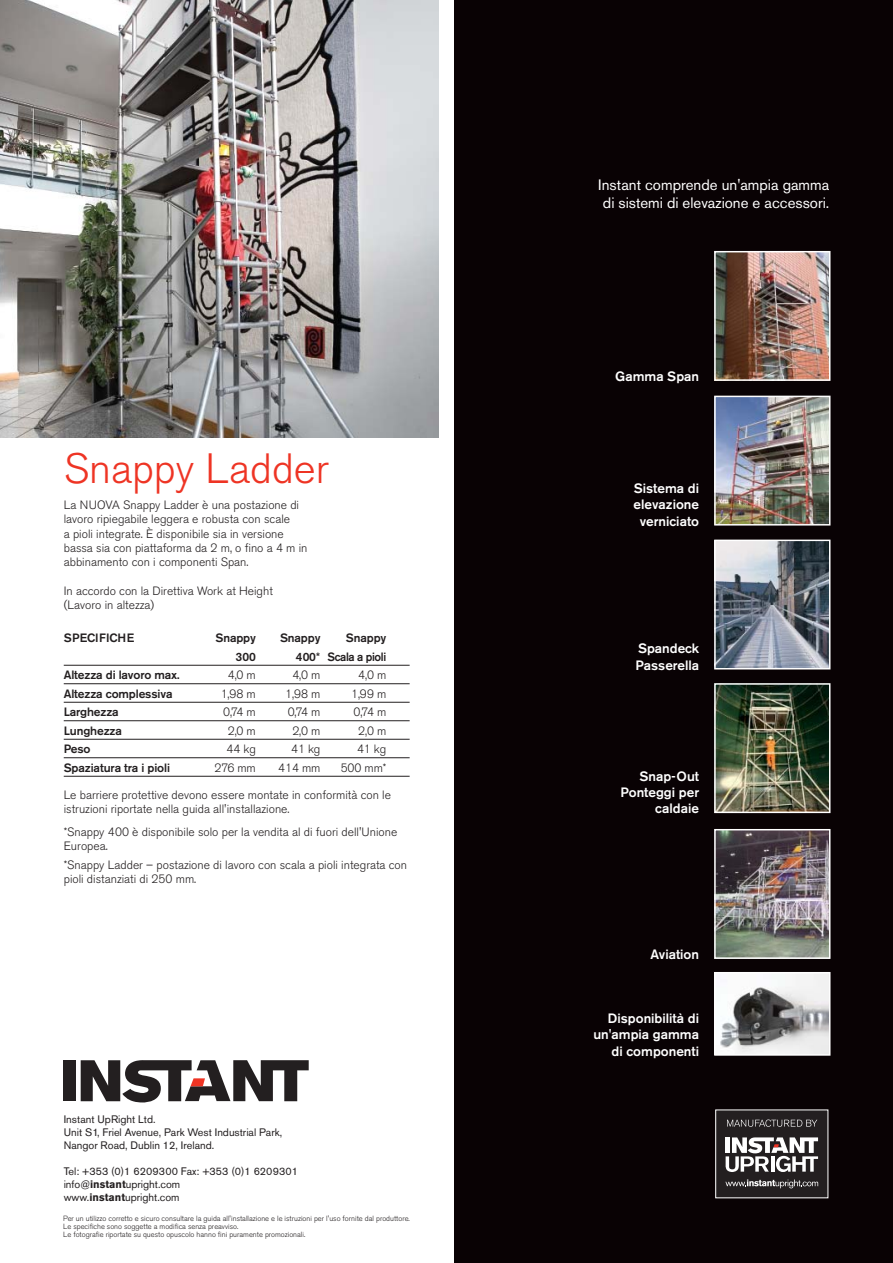
<style>
.page{position:relative;width:893px;height:1263px;background:#fff}
.page>*{position:absolute;margin:0;border:0;box-sizing:border-box;transform-origin:0 0}
.t1{font:300 42px "Akzidenz Grotesk BE";color:#ee3424}
.t2{font:15px/18px "Akzidenz Grotesk BE";color:#fff;text-align:center}
.t3{font:500 13.5px/16.2px "Akzidenz Grotesk BE";color:#fff;text-align:right}
.t4{font:300 12px/14.2px "Akzidenz Grotesk BE";color:#231f20}
.t5{font:500 12px "Akzidenz Grotesk BE";letter-spacing:-.01em;color:#231f20}
.t6{font:500 12px "Akzidenz Grotesk BE";letter-spacing:-.03em;color:#231f20}
.t7{font:500 12px "Akzidenz Grotesk BE";letter-spacing:.01em;color:#231f20}
.t8{font:10.8px/12.9px "Akzidenz Grotesk BE";color:#231f20}
.t9{font:300 7.5px/8.2px "Akzidenz Grotesk BE";color:#231f20}
.s1{font-weight:700}
</style>
<div class="page">
<img style="left:0;top:0;width:439px;height:438px">
<div style="left:454px;top:0;width:439px;height:1263px;background:#090204"></div>
<hr style="left:64px;top:665px;width:346px;height:1px;background:#231f20">
<hr style="left:64px;top:683px;width:346px;height:1px;background:#231f20">
<hr style="left:64px;top:702px;width:346px;height:1px;background:#231f20">
<hr style="left:64px;top:720px;width:346px;height:1px;background:#231f20">
<hr style="left:64px;top:739px;width:346px;height:1px;background:#231f20">
<hr style="left:64px;top:757px;width:346px;height:1px;background:#231f20">
<hr style="left:64px;top:776px;width:346px;height:1px;background:#231f20">
<img style="left:717px;top:254px;width:110px;height:124px">
<div style="left:714px;top:251px;width:116px;height:130px;border:2px solid #fff"></div>
<img style="left:717px;top:543px;width:110px;height:124px">
<div style="left:714px;top:540px;width:116px;height:130px;border:2px solid #fff"></div>
<img style="left:717px;top:686px;width:110px;height:124px">
<div style="left:714px;top:683px;width:116px;height:130px;border:2px solid #fff"></div>
<img style="left:717px;top:832px;width:110px;height:124px">
<div style="left:714px;top:829px;width:116px;height:130px;border:2px solid #fff"></div>
<img style="left:717px;top:975px;width:110px;height:78px">
<div style="left:714px;top:972px;width:116px;height:84px;border:2px solid #fff"></div>
<img style="left:717px;top:399px;width:110px;height:124px">
<div style="left:714px;top:396px;width:116px;height:130px;border:2px solid #fff"></div>
<div style="left:64px;top:1060px;width:12px;height:41px;background:#231f20"></div>
<svg style="left:81px;top:1060px;width:228px;height:42px"></svg>
<div style="left:716px;top:1110px;width:112px;height:88px;background:#231f20"></div>
<svg style="left:727px;top:1120px;width:90px;height:7px"></svg>
<svg style="left:725px;top:1137px;width:93px;height:35px"></svg>
<svg style="left:725px;top:1180px;width:93px;height:8px"></svg>
<h1 class="t1" style="left:64px;top:453px;width:267px">Snappy Ladder</h1>
<p class="t4" style="left:64px;top:499px;width:245px">La NUOVA Snappy Ladder è una postazione di lavoro ripiegabile leggera e robusta con scale<br>a pioli integrate. È disponibile sia in versione bassa sia con piattaforma da 2 m, o fino a 4 m in abbinamento con i componenti Span.</p>
<p class="t4" style="left:64px;top:585px;width:211px">In accordo con la Direttiva Work at Height (Lavoro in altezza)</p>
<p class="t7" style="left:64px;top:634px;width:72px">SPECIFICHE</p>
<p class="t5" style="left:215px;top:634px;width:42px">Snappy</p>
<p class="t5" style="left:280px;top:634px;width:42px">Snappy</p>
<p class="t5" style="left:346px;top:634px;width:42px">Snappy</p>
<p class="t5" style="left:236px;top:652px;width:22px">300</p>
<p class="t6" style="left:296px;top:652px;width:92px">400* Scala a pioli</p>
<p class="t5" style="left:64px;top:671px;width:117px">Altezza di lavoro max.</p>
<p class="t4" style="left:228px;top:669px;width:30px">4,0 m</p>
<p class="t4" style="left:292px;top:669px;width:30px">4,0 m</p>
<p class="t4" style="left:358px;top:669px;width:30px">4,0 m</p>
<p class="t5" style="left:64px;top:689px;width:110px">Altezza complessiva</p>
<p class="t4" style="left:221px;top:688px;width:37px">1,98 m</p>
<p class="t4" style="left:285px;top:688px;width:37px">1,98 m</p>
<p class="t4" style="left:351px;top:688px;width:37px">1,99 m</p>
<p class="t5" style="left:64px;top:708px;width:57px">Larghezza</p>
<p class="t4" style="left:223px;top:706px;width:34px">0,74 m</p>
<p class="t4" style="left:288px;top:706px;width:34px">0,74 m</p>
<p class="t4" style="left:354px;top:706px;width:34px">0,74 m</p>
<p class="t5" style="left:64px;top:726px;width:60px">Lunghezza</p>
<p class="t4" style="left:228px;top:725px;width:30px">2,0 m</p>
<p class="t4" style="left:292px;top:725px;width:30px">2,0 m</p>
<p class="t4" style="left:358px;top:725px;width:30px">2,0 m</p>
<p class="t5" style="left:64px;top:745px;width:28px">Peso</p>
<p class="t4" style="left:227px;top:743px;width:31px">44 kg</p>
<p class="t4" style="left:291px;top:743px;width:31px">41 kg</p>
<p class="t4" style="left:357px;top:743px;width:31px">41 kg</p>
<p class="t5" style="left:64px;top:763px;width:108px">Spaziatura tra i pioli</p>
<p class="t4" style="left:214px;top:762px;width:43px">276 mm</p>
<p class="t4" style="left:278px;top:762px;width:44px">414 mm</p>
<p class="t4" style="left:341px;top:762px;width:47px">500 mm*</p>
<p class="t4" style="left:64px;top:789px;width:329px">Le barriere protettive devono essere montate in conformità con le istruzioni riportate nella guida all'installazione.</p>
<p class="t4" style="left:64px;top:826px;width:335px">*Snappy 400 è disponibile solo per la vendita al di fuori dell'Unione<br>Europea.</p>
<p class="t4" style="left:64px;top:859px;width:345px">*Snappy Ladder – postazione di lavoro con scala a pioli integrata con pioli distanziati di 250 mm.</p>
<p class="t8" style="left:64px;top:1114px;width:220px">Instant UpRight Ltd.<br>Unit S1, Friel Avenue, Park West Industrial Park,<br>Nangor Road, Dublin 12, Ireland.</p>
<p class="t8" style="left:64px;top:1166px;width:236px">Tel: +353 (0)1 6209300 Fax: +353 (0)1 6209301 info@<span class="s1">instant</span>upright.com www.<span class="s1">instant</span>upright.com</p>
<p class="t9" style="left:63px;top:1215px;width:348px">Per un utilizzo corretto e sicuro consultare la guida all'installazione e le istruzioni per l'uso fornite dal produttore.<br>Le specifiche sono soggette a modifica senza preavviso.<br>Le fotografie riportate su questo opuscolo hanno fini puramente promozionali.</p>
<p class="t2" style="left:598px;top:177px;width:232px">Instant comprende un'ampia gamma di sistemi di elevazione e accessori.</p>
<p class="t3" style="left:615px;top:369px;width:85px">Gamma Span</p>
<p class="t3" style="left:633px;top:481px;width:67px;text-align:center">Sistema di elevazione verniciato</p>
<p class="t3" style="left:635px;top:642px;width:65px;text-align:left">Spandeck<br>Passerella</p>
<p class="t3" style="left:621px;top:769px;width:80px">Snap-Out<br>Ponteggi per caldaie</p>
<p class="t3" style="left:650px;top:947px;width:50px">Aviation</p>
<p class="t3" style="left:593px;top:1012px;width:107px">Disponibilità di un'ampia gamma di componenti</p>
</div>
